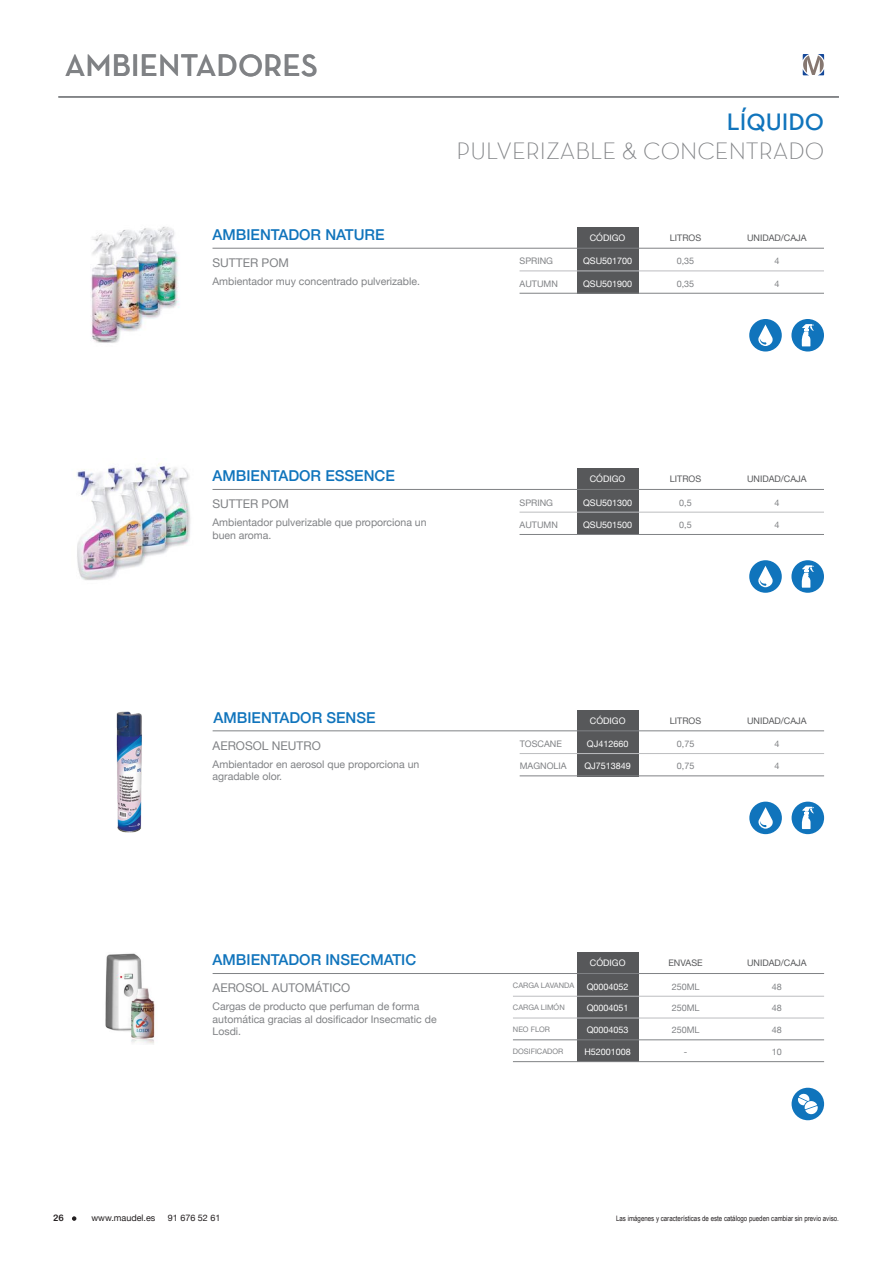
<style>
.page{position:relative;width:893px;height:1263px;background:#fff}
.page>*{position:absolute;margin:0;border:0;box-sizing:border-box;transform-origin:0 0}
.t1{font:31.5px "Neutra Text Demi SC";color:#808285}
.t2{font:24px "Neutra Text Light Alt";color:#808285}
.t3{font:24px "Neutra Text Demi SC";color:#1074bc}
.t4{font:500 15px "Helvetica Neue";color:#1074bc}
.t5{font:12px "Helvetica Neue";color:#808285}
.t6{font:10.5px/12.6px "Helvetica Neue";color:#808285}
.t7{font:9px "Helvetica Neue";color:#fff}
.t8{font:9px "Helvetica Neue";color:#808285}
.t9{font:9px "Helvetica Neue";color:#57585a}
.t10{font:9px "Helvetica Neue";color:#231f20}
.t11{font:9px "Arial Rounded MT Bold";color:#231f20}
.t12{font:7.5px "Arial Narrow";color:#231f20}
.t13{font:7.5px "Helvetica Neue";color:#808285}
.s1{color:#fff}
</style>
<div class="page">
<svg style="left:72px;top:1216px;width:4px;height:5px"></svg>
<svg style="left:803px;top:54px;width:21px;height:21px"></svg>
<hr style="left:58px;top:96px;width:781px;height:2px;background:#808285">
<div style="left:577px;top:953px;width:61px;height:109px;background:#57585a"></div>
<img style="left:105px;top:953px;width:50px;height:91px">
<hr style="left:213px;top:973px;width:611px;height:1px;background:#808285">
<div style="left:792px;top:1088px;width:32px;height:32px;background:#1074bc;border-radius:50%"></div>
<svg style="left:798px;top:1093px;width:20px;height:21px"></svg>
<hr style="left:513px;top:996px;width:311px;height:1px;background:#bcbdc0">
<hr style="left:513px;top:1018px;width:311px;height:1px;background:#bcbdc0">
<hr style="left:513px;top:1039px;width:311px;height:1px;background:#808285">
<hr style="left:513px;top:1061px;width:311px;height:1px;background:#808285">
<div style="left:577px;top:710px;width:61px;height:66px;background:#57585a"></div>
<img style="left:116px;top:711px;width:26px;height:122px">
<img style="left:77px;top:458px;width:114px;height:122px">
<img style="left:91px;top:226px;width:89px;height:117px">
<hr style="left:213px;top:730px;width:611px;height:1px;background:#808285">
<hr style="left:520px;top:753px;width:304px;height:1px;background:#bcbdc0">
<hr style="left:520px;top:775px;width:304px;height:1px;background:#808285">
<div style="left:792px;top:802px;width:32px;height:32px;background:#1074bc;border-radius:50%"></div>
<svg style="left:802px;top:807px;width:12px;height:22px"></svg>
<div style="left:749px;top:802px;width:33px;height:32px;background:#1074bc;border-radius:50%"></div>
<svg style="left:758px;top:807px;width:15px;height:22px"></svg>
<div style="left:577px;top:469px;width:61px;height:66px;background:#57585a"></div>
<hr style="left:212px;top:489px;width:612px;height:1px;background:#808285">
<hr style="left:520px;top:512px;width:304px;height:1px;background:#bcbdc0">
<hr style="left:520px;top:534px;width:304px;height:1px;background:#808285">
<div style="left:791px;top:560px;width:33px;height:33px;background:#1074bc;border-radius:50%"></div>
<svg style="left:802px;top:565px;width:12px;height:23px"></svg>
<div style="left:749px;top:560px;width:33px;height:33px;background:#1074bc;border-radius:50%"></div>
<svg style="left:758px;top:566px;width:15px;height:21px"></svg>
<div style="left:577px;top:227px;width:61px;height:67px;background:#57585a"></div>
<hr style="left:212px;top:248px;width:612px;height:1px;background:#808285">
<hr style="left:520px;top:271px;width:304px;height:1px;background:#bcbdc0">
<hr style="left:520px;top:293px;width:304px;height:1px;background:#808285">
<div style="left:791px;top:319px;width:33px;height:32px;background:#1074bc;border-radius:50%"></div>
<svg style="left:802px;top:324px;width:12px;height:22px"></svg>
<div style="left:749px;top:319px;width:33px;height:32px;background:#1074bc;border-radius:50%"></div>
<svg style="left:758px;top:324px;width:15px;height:22px"></svg>
<h1 class="t1" style="left:65px;top:54px;width:255px">AMBIENTADORES</h1>
<h3 class="t4" style="left:212px;top:226px;width:174px">AMBIENTADOR NATURE</h3>
<p class="t5" style="left:212px;top:256px;width:78px">SUTTER POM</p>
<p class="t6" style="left:212px;top:275px;width:209px">Ambientador muy concentrado pulverizable.</p>
<h2 class="t3" style="left:727px;top:113px;width:99px">LÍQUIDO</h2>
<h2 class="t2" style="left:457px;top:142px;width:369px">PULVERIZABLE &amp; CONCENTRADO</h2>
<p class="t7" style="left:590px;top:232px;width:37px">CÓDIGO</p>
<p class="t7" style="left:583px;top:256px;width:51px">QSU501700</p>
<p class="t7" style="left:583px;top:278px;width:51px">QSU501900</p>
<p class="t9" style="left:670px;top:232px;width:33px">LITROS</p>
<p class="t8" style="left:677px;top:278px;width:19px">0,35</p>
<p class="t9" style="left:747px;top:232px;width:61px">UNIDAD/CAJA</p>
<p class="t8" style="left:774px;top:278px;width:7px">4</p>
<p class="t8" style="left:520px;top:256px;width:35px">SPRING</p>
<p class="t8" style="left:774px;top:256px;width:7px">4</p>
<p class="t8" style="left:520px;top:278px;width:40px">AUTUMN</p>
<p class="t8" style="left:677px;top:256px;width:19px">0,35</p>
<h3 class="t4" style="left:212px;top:467px;width:184px">AMBIENTADOR ESSENCE</h3>
<p class="t5" style="left:212px;top:497px;width:78px">SUTTER POM</p>
<p class="t6" style="left:212px;top:516px;width:216px">Ambientador pulverizable que proporciona un buen aroma.</p>
<p class="t7" style="left:590px;top:474px;width:37px">CÓDIGO</p>
<p class="t7" style="left:583px;top:497px;width:51px">QSU501300</p>
<p class="t7" style="left:583px;top:519px;width:51px">QSU501500</p>
<p class="t9" style="left:670px;top:474px;width:33px">LITROS</p>
<p class="t8" style="left:679px;top:519px;width:14px">0,5</p>
<p class="t9" style="left:747px;top:474px;width:61px">UNIDAD/CAJA</p>
<p class="t8" style="left:774px;top:519px;width:7px">4</p>
<p class="t8" style="left:520px;top:497px;width:35px">SPRING</p>
<p class="t8" style="left:774px;top:497px;width:7px">4</p>
<p class="t8" style="left:520px;top:519px;width:40px">AUTUMN</p>
<p class="t8" style="left:679px;top:497px;width:14px">0,5</p>
<h3 class="t4" style="left:214px;top:708px;width:163px">AMBIENTADOR SENSE</h3>
<p class="t5" style="left:213px;top:738px;width:110px">AEROSOL NEUTRO</p>
<p class="t6" style="left:213px;top:757px;width:208px">Ambientador en aerosol que proporciona un agradable olor.</p>
<p class="t7" style="left:590px;top:715px;width:37px">CÓDIGO</p>
<p class="t7" style="left:587px;top:738px;width:43px">QJ412660</p>
<p class="t7" style="left:584px;top:761px;width:48px">QJ7513849</p>
<p class="t9" style="left:670px;top:715px;width:33px">LITROS</p>
<p class="t8" style="left:677px;top:761px;width:19px">0,75</p>
<p class="t9" style="left:747px;top:715px;width:61px">UNIDAD/CAJA</p>
<p class="t8" style="left:774px;top:761px;width:7px">4</p>
<p class="t8" style="left:520px;top:738px;width:44px">TOSCANE</p>
<p class="t8" style="left:774px;top:738px;width:7px">4</p>
<p class="t8" style="left:520px;top:761px;width:49px">MAGNOLIA</p>
<p class="t8" style="left:677px;top:738px;width:19px">0,75</p>
<h3 class="t4" style="left:213px;top:951px;width:205px">AMBIENTADOR INSECMATIC</h3>
<p class="t5" style="left:213px;top:981px;width:139px">AEROSOL AUTOMÁTICO</p>
<p class="t6" style="left:213px;top:1000px;width:226px">Cargas de producto que perfuman de forma automática gracias al dosificador Insecmatic de<br>Losdi.</p>
<p class="t13" style="left:513px;top:981px;width:63px">CARGA LAVANDA</p>
<p class="t13" style="left:513px;top:1003px;width:53px">CARGA LIMÓN</p>
<p class="t13" style="left:513px;top:1025px;width:39px">NEO FLOR</p>
<p class="t13" style="left:513px;top:1046px;width:52px">DOSIFICADOR</p>
<p class="t7" style="left:590px;top:958px;width:37px">CÓDIGO</p>
<p class="t7" style="left:587px;top:981px;width:43px">Q0004052</p>
<p class="t7" style="left:587px;top:1003px;width:43px">Q0004051</p>
<p class="t7" style="left:587px;top:1025px;width:43px">Q0004053</p>
<p class="t7" style="left:584px;top:1046px;width:48px">H52001008</p>
<p class="t9" style="left:668px;top:958px;width:36px">ENVASE</p>
<p class="t8" style="left:672px;top:981px;width:29px">250ML</p>
<p class="t8" style="left:672px;top:1003px;width:29px">250ML</p>
<p class="t8" style="left:672px;top:1025px;width:29px">250ML</p>
<p class="t8" style="left:684px;top:1046px;width:5px">-</p>
<p class="t9" style="left:747px;top:958px;width:61px">UNIDAD/CAJA</p>
<p class="t8" style="left:772px;top:981px;width:12px">48</p>
<p class="t8" style="left:772px;top:1003px;width:12px">48</p>
<p class="t8" style="left:772px;top:1025px;width:12px">48</p>
<p class="t8" style="left:772px;top:1046px;width:12px">10</p>
<p class="t11" style="left:53px;top:1212px;width:15px">26<span class="s1">45</span></p>
<p class="t10" style="left:91px;top:1212px;width:65px">www.maudel.es</p>
<p class="t10" style="left:168px;top:1212px;width:54px">91 676 52 61</p>
<p class="t12" style="left:616px;top:1214px;width:224px">Las imágenes y características de este catálogo pueden cambiar sin previo aviso.</p>
</div>
